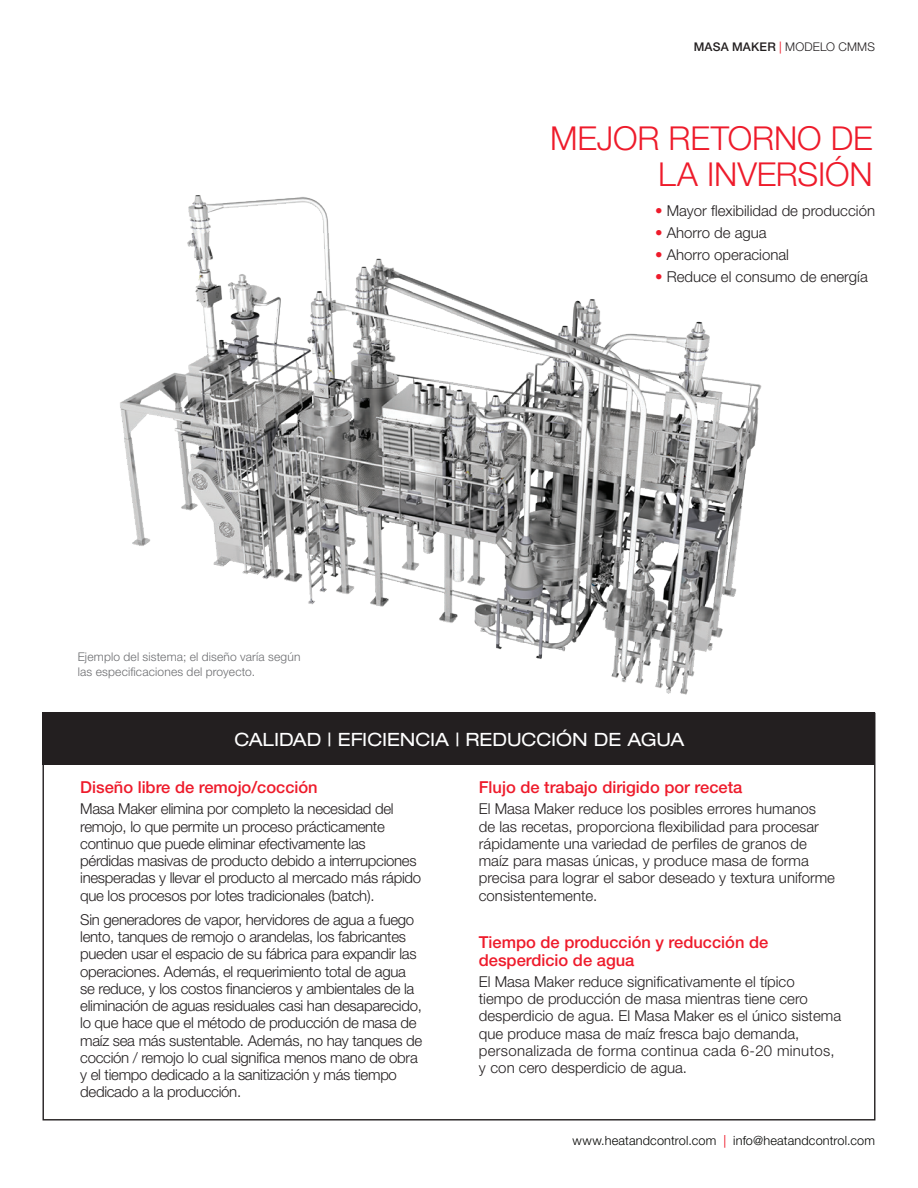
<style>
.page{position:relative;width:918px;height:1188px;background:#fff}
.page>*{position:absolute;margin:0;border:0;box-sizing:border-box;transform-origin:0 0}
.large_subhead{font:300 33px/36px "Helvetica Neue LT Std";letter-spacing:-.005em;color:#ee1b2b;text-align:right}
.t1{font:expanded 18.3px "Helvetica Neue LT Std";letter-spacing:-.005em;color:#fff}
.t2{font:500 16.5px/18px "Helvetica Neue LT Std";color:#ee1b2b}
.body_text_1{font:300 15px/17.2px "Helvetica Neue LT Std";letter-spacing:-.02em;color:#231f20}
.body_text_1-2{font:300 15px/17.2px "Helvetica Neue LT Std";color:#231f20}
.body_text_bullet{font:300 15px "Helvetica Neue LT Std";color:#231f20}
.info{font:300 12.75px "Helvetica Neue LT Std";letter-spacing:.015em;color:#040503}
.Blurb_Bold{font:300 12px/15px "Helvetica Neue LT Std";letter-spacing:.015em;color:#6c6d70}
.Blurb_Bold-2{font:300 12px "Helvetica Neue LT Std";letter-spacing:.015em;color:#231f20}
.s1{font-weight:500}
.s2{font-weight:400;color:#ee1b2b}
.s3{color:#ee1b2b}
</style>
<div class="page">
<div style="left:43px;top:713px;width:832px;height:52px;background:#231f20"></div>
<img style="left:120px;top:195px;width:642px;height:500px">
<p class="Blurb_Bold-2" style="left:694px;top:39px;width:183px"><span class="s1">MASA MAKER</span> <span class="s2">|</span> MODELO CMMS</p>
<p class="large_subhead" style="left:550px;top:119px;width:324px">MEJOR RETORNO DE<br>LA INVERSIÓN</p>
<p class="Blurb_Bold" style="left:78px;top:649px;width:224px">Ejemplo del sistema; el diseño varía según las especificaciones del proyecto.</p>
<p class="body_text_bullet" style="left:655px;top:202px;width:222px"><span class="s3">•</span> Mayor flexibilidad de producción</p>
<p class="body_text_bullet" style="left:655px;top:224px;width:113px"><span class="s3">•</span> Ahorro de agua</p>
<p class="body_text_bullet" style="left:655px;top:246px;width:135px"><span class="s3">•</span> Ahorro operacional</p>
<p class="body_text_bullet" style="left:655px;top:268px;width:214px"><span class="s3">•</span> Reduce el consumo de energía</p>
<p class="t1" style="left:234px;top:729px;width:452px">CALIDAD | EFICIENCIA | REDUCCIÓN DE AGUA</p>
<p class="t2" style="left:80px;top:778px;width:239px">Diseño libre de remojo/cocción</p>
<p class="body_text_1" style="left:80px;top:800px;width:342px">Masa Maker elimina por completo la necesidad del remojo, lo que permite un proceso prácticamente continuo que puede eliminar efectivamente las pérdidas masivas de producto debido a interrupciones inesperadas y llevar el producto al mercado más rápido que los procesos por lotes tradicionales (batch).</p>
<p class="body_text_1" style="left:80px;top:911px;width:343px">Sin generadores de vapor, hervidores de agua a fuego lento, tanques de remojo o arandelas, los fabricantes pueden usar el espacio de su fábrica para expandir las operaciones. Además, el requerimiento total de agua se reduce, y los costos financieros y ambientales de la eliminación de aguas residuales casi han desaparecido, lo que hace que el método de producción de masa de maíz sea más sustentable. Además, no hay tanques de cocción / remojo lo cual significa menos mano de obra y el tiempo dedicado a la sanitización y más tiempo dedicado a la producción.</p>
<p class="t2" style="left:479px;top:778px;width:265px">Flujo de trabajo dirigido por receta</p>
<p class="body_text_1-2" style="left:479px;top:800px;width:358px">El Masa Maker reduce los posibles errores humanos de las recetas, proporciona flexibilidad para procesar rápidamente una variedad de perfiles de granos de maíz para masas únicas, y produce masa de forma precisa para lograr el sabor deseado y textura uniforme consistentemente.</p>
<p class="t2" style="left:479px;top:933px;width:291px">Tiempo de producción y reducción de desperdicio de agua</p>
<p class="body_text_1-2" style="left:479px;top:973px;width:364px">El Masa Maker reduce significativamente el típico tiempo de producción de masa mientras tiene cero desperdicio de agua. El Masa Maker es el único sistema que produce masa de maíz fresca bajo demanda, personalizada de forma continua cada 6-20 minutos, y con cero desperdicio de agua.</p>
<p class="info" style="left:573px;top:1133px;width:304px">www.heatandcontrol.com <span class="s2">|</span> info@heatandcontrol.com</p>
</div>
